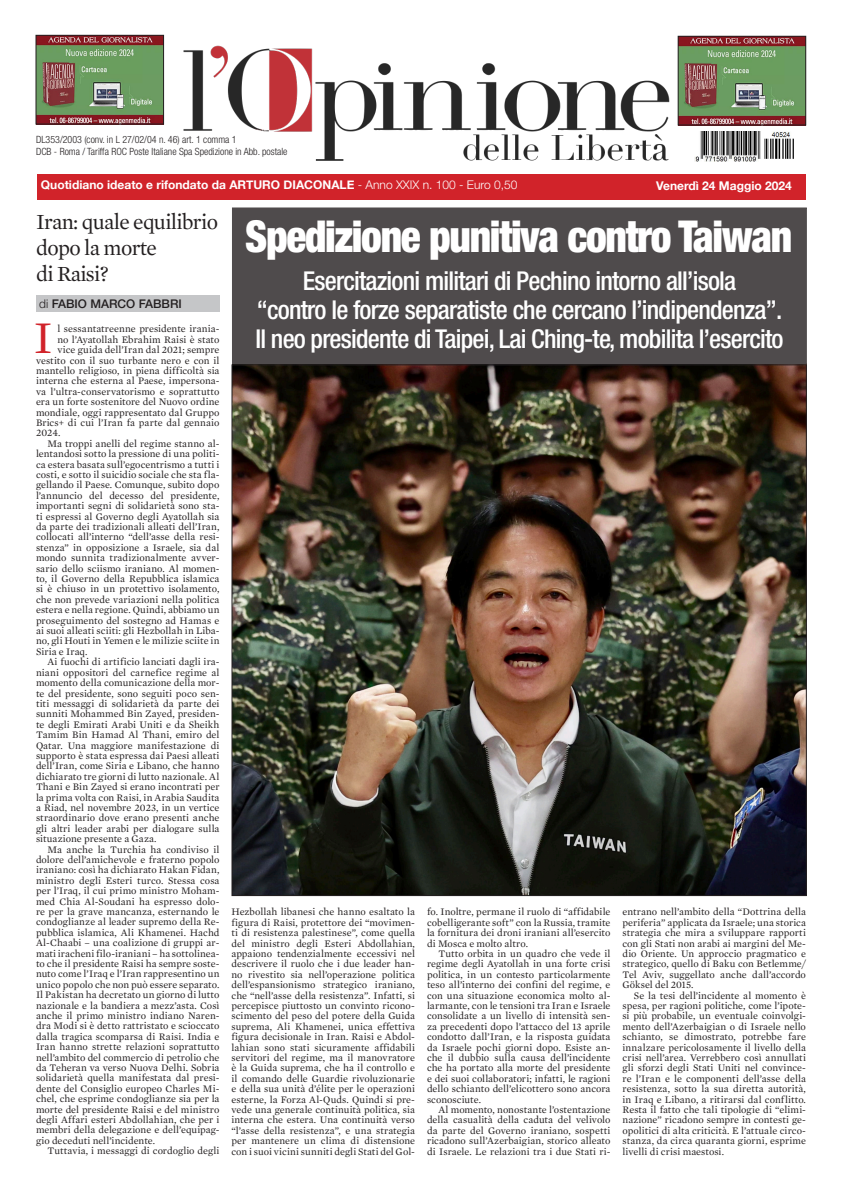
<style>
.page{position:relative;width:842px;height:1191px;background:#fff}
.page>*{position:absolute;margin:0;border:0;box-sizing:border-box;transform-origin:0 0}
.t1{font:46.2px "Mercury Text G1";color:#d1232a}
.t2{font:900 condensed 44px "Helvetica Neue LT Std";letter-spacing:-.03em;color:#fff;scale:.94 1}
.t3{font:500 condensed 26px "Helvetica Neue LT Std";letter-spacing:-.03em;color:#fff}
.t4{font:22px/26px "Mercury Text G1";letter-spacing:-.03em;color:#231f20}
.t5{font:700 12px "Helvetica Neue";color:#fff}
.t6{font:500 12px "Helvetica Neue";color:#231f20}
.t7{font:10.2px/10.4px "Mercury Text G1";letter-spacing:.005em;color:#231f20;text-align:justify}
.t8{font:300 condensed 10px "Helvetica Neue LT Std";color:#231f20}
.s1{font-weight:300}
</style>
<div class="page">
<img style="left:38px;top:37px;width:124px;height:85px">
<div style="left:36px;top:35px;width:128px;height:89px;border:1px solid #231f20"></div>
<img style="left:183px;top:45px;width:487px;height:116px">
<div style="left:36px;top:174px;width:769px;height:25px;background:#d1232a"></div>
<div style="left:36px;top:296px;width:183px;height:16px;background:#c5c6c8"></div>
<img style="left:694px;top:132px;width:100px;height:30px">
<img style="left:680px;top:38px;width:124px;height:85px">
<div style="left:678px;top:36px;width:128px;height:89px;border:1px solid #231f20"></div>
<img style="left:233px;top:366px;width:572px;height:528px">
<div style="left:232px;top:208px;width:574px;height:156px;background:#4f4b4c"></div>
<div style="left:232px;top:207px;width:575px;height:157px;border:1px solid #231f20"></div>
<p class="t8" style="left:36px;top:134px;width:202px">DL353/2003 (conv. in L 27/02/04 n. 46) art. 1 comma 1</p>
<p class="t8" style="left:36px;top:146px;width:253px">DCB - Roma / Tariffa ROC Poste Italiane Spa Spedizione in Abb. postale</p>
<p class="t5" style="left:41px;top:177px;width:478px">Quotidiano ideato e rifondato da ARTURO DIACONALE <span class="s1">- Anno XXIX n. 100 - Euro 0,50</span></p>
<p class="t5" style="left:656px;top:178px;width:137px">Venerdì 24 Maggio 2024</p>
<p class="t4" style="left:36px;top:208px;width:184px">Iran: quale equilibrio dopo la morte</p>
<p class="t4" style="left:36px;top:260px;width:74px">di Raisi?</p>
<p class="t6" style="left:39px;top:297px;width:144px"><span class="s1">di</span> FABIO MARCO FABBRI</p>
<p class="t2" style="left:245px;top:209px;width:584px">Spedizione punitiva contro Taiwan</p>
<p class="t3" style="left:303px;top:266px;width:435px">Esercitazioni militari di Pechino intorno all’isola</p>
<p class="t3" style="left:257px;top:295px;width:527px">“contro le forze separatiste che cercano l’indipendenza”.</p>
<p class="t3" style="left:255px;top:324px;width:530px">Il neo presidente di Taipei, Lai Ching-te, mobilita l’esercito</p>
<p class="t1" style="left:34px;top:310px;width:20px">I</p>
<p class="t7" style="left:57px;top:324px;width:164px">l sessantatreenne presidente irania-</p>
<p class="t7" style="left:57px;top:334px;width:164px">no l’Ayatollah Ebrahim Raisi è stato</p>
<p class="t7" style="left:57px;top:344px;width:164px">vice guida dell’Iran dal 2021; sempre</p>
<p class="t7" style="left:36px;top:355px;width:185px">vestito con il suo turbante nero e con il</p>
<p class="t7" style="left:36px;top:365px;width:185px">mantello religioso, in piena difficoltà sia</p>
<p class="t7" style="left:36px;top:376px;width:185px">interna che esterna al Paese, impersona-</p>
<p class="t7" style="left:36px;top:386px;width:185px">va l’ultra-conservatorismo e soprattutto</p>
<p class="t7" style="left:36px;top:396px;width:185px">era un forte sostenitore del Nuovo ordine</p>
<p class="t7" style="left:36px;top:407px;width:185px">mondiale, oggi rappresentato dal Gruppo</p>
<p class="t7" style="left:36px;top:417px;width:185px">Brics+ di cui l’Iran fa parte dal gennaio</p>
<p class="t7" style="left:36px;top:428px;width:26px">2024.</p>
<p class="t7" style="left:36px;top:438px;width:185px;text-indent:11px">Ma troppi anelli del regime stanno al&shy;lentandosi sotto la pressione di una politi&shy;ca estera basata sull’egocentrismo a tutti i costi, e sotto il suicidio sociale che sta fla&shy;gellando il Paese. Comunque, subito dopo l’annuncio del decesso del presidente, importanti segni di solidarietà sono sta&shy;ti espressi al Governo degli Ayatollah sia da parte dei tradizionali alleati dell’Iran, collocati all’interno “dell’asse della resi&shy;stenza” in opposizione a Israele, sia dal mondo sunnita tradizionalmente avver&shy;sario dello sciismo iraniano. Al momen&shy;to, il Governo della Repubblica islamica si è chiuso in un protettivo isolamento, che non prevede variazioni nella politica estera e nella regione. Quindi, abbiamo un proseguimento del sostegno ad Hamas e ai suoi alleati sciiti: gli Hezbollah in Liba&shy;no, gli Houti in Yemen e le milizie sciite in Siria e Iraq.</p>
<p class="t7" style="left:36px;top:656px;width:185px;text-indent:11px">Ai fuochi di artificio lanciati dagli ira&shy;niani oppositori del carnefice regime al momento della comunicazione della mor&shy;te del presidente, sono seguiti poco sen&shy;titi messaggi di solidarietà da parte dei sunniti Mohammed Bin Zayed, presiden&shy;te degli Emirati Arabi Uniti e da Sheikh Tamim Bin Hamad Al Thani, emiro del Qatar. Una maggiore manifestazione di supporto è stata espressa dai Paesi alleati dell’Iran, come Siria e Libano, che hanno dichiarato tre giorni di lutto nazionale. Al Thani e Bin Zayed si erano incontrati per la prima volta con Raisi, in Arabia Saudita a Riad, nel novembre 2023, in un vertice straordinario dove erano presenti anche gli altri leader arabi per dialogare sulla situazione presente a Gaza.</p>
<p class="t7" style="left:36px;top:844px;width:185px;text-indent:11px">Ma anche la Turchia ha condiviso il dolore dell’amichevole e fraterno popolo iraniano: così ha dichiarato Hakan Fidan, ministro degli Esteri turco. Stessa cosa per l’Iraq, il cui primo ministro Moham&shy;med Chia Al-Soudani ha espresso dolo&shy;re per la grave mancanza, esternando le condoglianze al leader supremo della Re&shy;pubblica islamica, Ali Khamenei. Hachd Al-Chaabi – una coalizione di gruppi ar&shy;mati iracheni filo-iraniani – ha sottolinea&shy;to che il presidente Raisi ha sempre soste&shy;nuto come l’Iraq e l’Iran rappresentino un unico popolo che non può essere separato.<br>Il Pakistan ha decretato un giorno di lutto nazionale e la bandiera a mezz’asta. Così anche il primo ministro indiano Naren&shy;dra Modi si è detto rattristato e scioccato dalla tragica scomparsa di Raisi. India e Iran hanno strette relazioni soprattutto nell’ambito del commercio di petrolio che da Teheran va verso Nuova Delhi. Sobria solidarietà quella manifestata dal presi&shy;dente del Consiglio europeo Charles Mi&shy;chel, che esprime condoglianze sia per la morte del presidente Raisi e del ministro degli Affari esteri Abdollahian, che per i membri della delegazione e dell’equipag&shy;gio deceduti nell’incidente.</p>
<p class="t7" style="left:47px;top:1145px;width:174px">Tuttavia, i messaggi di cordoglio degli</p>
<p class="t7" style="left:231px;top:907px;width:185px">Hezbollah libanesi che hanno esaltato la figura di Raisi, protettore dei “movimen&shy;ti di resistenza palestinese”, come quella del ministro degli Esteri Abdollahian, appaiono tendenzialmente eccessivi nel descrivere il ruolo che i due leader han&shy;no rivestito sia nell’operazione politica dell’espansionismo strategico iraniano, che “nell’asse della resistenza”. Infatti, si percepisce piuttosto un convinto ricono&shy;scimento del peso del potere della Guida suprema, Ali Khamenei, unica effettiva figura decisionale in Iran. Raisi e Abdol&shy;lahian sono stati sicuramente affidabili servitori del regime, ma il manovratore è la Guida suprema, che ha il controllo e il comando delle Guardie rivoluzionarie e della sua unità d’élite per le operazioni esterne, la Forza Al-Quds. Quindi si pre&shy;vede una generale continuità politica, sia interna che estera. Una continuità verso “l’asse della resistenza”, e una strategia per mantenere un clima di distensione con i suoi vicini sunniti degli Stati del Gol-</p>
<p class="t7" style="left:427px;top:907px;width:185px">fo. Inoltre, permane il ruolo di “affidabile cobelligerante soft” con la Russia, tramite la fornitura dei droni iraniani all’esercito di Mosca e molto altro.</p>
<p class="t7" style="left:622px;top:907px;width:185px">entrano nell’ambito della “Dottrina della periferia” applicata da Israele; una storica strategia che mira a sviluppare rapporti con gli Stati non arabi ai margini del Me&shy;dio Oriente. Un approccio pragmatico e strategico, quello di Baku con Betlemme/ Tel Aviv, suggellato anche dall’accordo Göksel del 2015.</p>
<p class="t7" style="left:622px;top:990px;width:185px;text-indent:11px">Se la tesi dell’incidente al momento è spesa, per ragioni politiche, come l’ipote&shy;si più probabile, un eventuale coinvolgi&shy;mento dell’Azerbaigian o di Israele nello schianto, se dimostrato, potrebbe fare innalzare pericolosamente il livello della crisi nell’area. Verrebbero così annullati gli sforzi degli Stati Uniti nel convince&shy;re l’Iran e le componenti dell’asse della resistenza, sotto la sua diretta autorità, in Iraq e Libano, a ritirarsi dal conflitto.<br>Resta il fatto che tali tipologie di “elimi&shy;nazione” ricadono sempre in contesti ge&shy;opolitici di alta criticità. E l’attuale circo&shy;stanza, da circa quaranta giorni, esprime livelli di crisi maestosi.</p>
<p class="t7" style="left:427px;top:948px;width:185px;text-indent:11px">Tutto orbita in un quadro che vede il regime degli Ayatollah in una forte crisi politica, in un contesto particolarmente teso all’interno dei confini del regime, e con una situazione economica molto al&shy;larmante, con le tensioni tra Iran e Israele consolidate a un livello di intensità sen&shy;za precedenti dopo l’attacco del 13 aprile condotto dall’Iran, e la risposta guidata da Israele pochi giorni dopo. Esiste an&shy;che il dubbio sulla causa dell’incidente che ha portato alla morte del presidente e dei suoi collaboratori; infatti, le ragioni dello schianto dell’elicottero sono ancora sconosciute.</p>
<p class="t7" style="left:427px;top:1104px;width:185px;text-indent:11px">Al momento, nonostante l’ostentazione della casualità della caduta del velivolo da parte del Governo iraniano, sospetti ricadono sull’Azerbaigian, storico alleato di Israele. Le relazioni tra i due Stati ri-</p>
</div>
